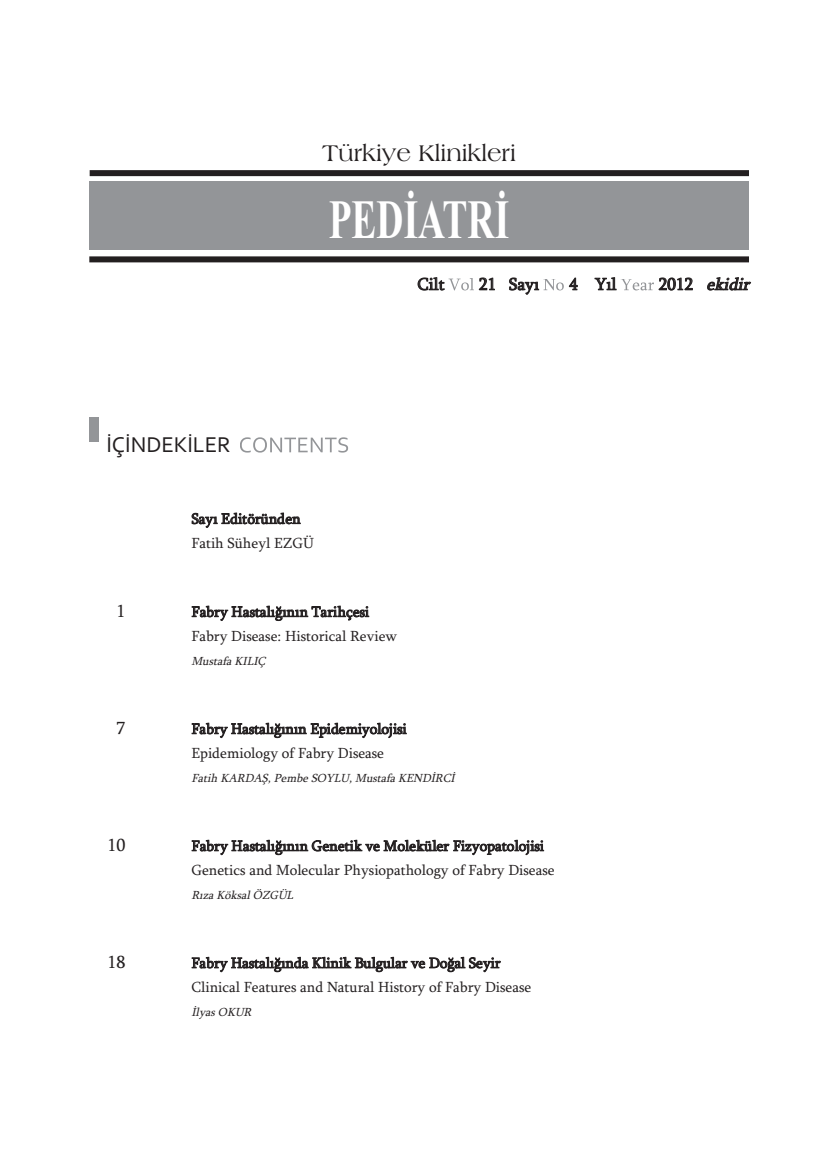
<style>
.page{position:relative;width:838px;height:1170px;background:#fff}
.page>*{position:absolute;margin:0;border:0;box-sizing:border-box;transform-origin:0 0}
.t1{font:700 55.35px "Times New Roman";color:#fff;scale:.68 1}
.t2{font:24px "Americana BT Roman";color:#231f20}
.t3{font:22.5px "Corbel";color:#231f20}
.t4{font:18px "Sylfaen";color:#231f20}
.t5{font:17.25px "Sylfaen";color:#231f20}
.t6{font:italic 17.25px "Sylfaen";color:#231f20}
.t7{font:15px/24.3px "Sylfaen";color:#231f20}
.t8{font:italic 12px "Sylfaen";color:#231f20}
.s1{font-style:normal}
</style>
<div class="page">
<svg style="left:240px;top:437px;width:108px;height:15px"></svg>
<div style="left:89px;top:417px;width:10px;height:25px;background:#939598"></div>
<div style="left:89px;top:182px;width:659px;height:68px;background:#939598"></div>
<div style="left:90px;top:170px;width:659px;height:6px;background:#231f20"></div>
<div style="left:89px;top:256px;width:660px;height:6px;background:#231f20"></div>
<svg style="left:448px;top:278px;width:26px;height:12px"></svg>
<svg style="left:543px;top:279px;width:21px;height:11px"></svg>
<svg style="left:621px;top:279px;width:33px;height:11px"></svg>
<h2 class="t2" style="left:322px;top:138px;width:195px">Türkiye Klinikleri</h2>
<h1 class="t1" style="left:329px;top:186px;width:267px">PEDİATRİ</h1>
<p class="t5" style="left:417px;top:274px;width:29px">Cilt</p>
<p class="t5" style="left:479px;top:274px;width:62px">21 Sayı</p>
<p class="t5" style="left:569px;top:274px;width:49px">4 Yıl</p>
<p class="t6" style="left:658px;top:274px;width:97px"><span class="s1">2 0 1 2</span> ekidir</p>
<h3 class="t3" style="left:106px;top:431px;width:126px">İÇİNDEKİLER</h3>
<p class="t7" style="left:191px;top:506px;width:124px">Sayı Editöründen<br>Fatih Süheyl EZGÜ</p>
<p class="t4" style="left:116px;top:600px;width:10px">1</p>
<p class="t7" style="left:191px;top:599px;width:207px">Fabry Hastalığının Tarihçesi<br>Fabry Disease: Historical Review</p>
<p class="t8" style="left:191px;top:653px;width:79px">Mustafa KILIÇ</p>
<p class="t4" style="left:116px;top:717px;width:10px">7</p>
<p class="t7" style="left:191px;top:716px;width:217px">Fabry Hastalığının Epidemiyolojisi<br>Epidemiology of Fabry Disease</p>
<p class="t8" style="left:191px;top:770px;width:268px">Fatih KARDAŞ, Pembe SOYLU, Mustafa KENDİRCİ</p>
<p class="t4" style="left:107px;top:834px;width:19px">10</p>
<p class="t7" style="left:191px;top:833px;width:365px">Fabry Hastalığının Genetik ve Moleküler Fizyopatolojisi<br>Genetics and Molecular Physiopathology of Fabry Disease</p>
<p class="t8" style="left:191px;top:887px;width:107px">Rıza Köksal ÖZGÜL</p>
<p class="t4" style="left:107px;top:951px;width:19px">18</p>
<p class="t7" style="left:191px;top:950px;width:341px">Fabry Hastalığında Klinik Bulgular ve Doğal Seyir<br>Clinical Features and Natural History of Fabry Disease</p>
<p class="t8" style="left:191px;top:1004px;width:65px">İlyas OKUR</p>
</div>
